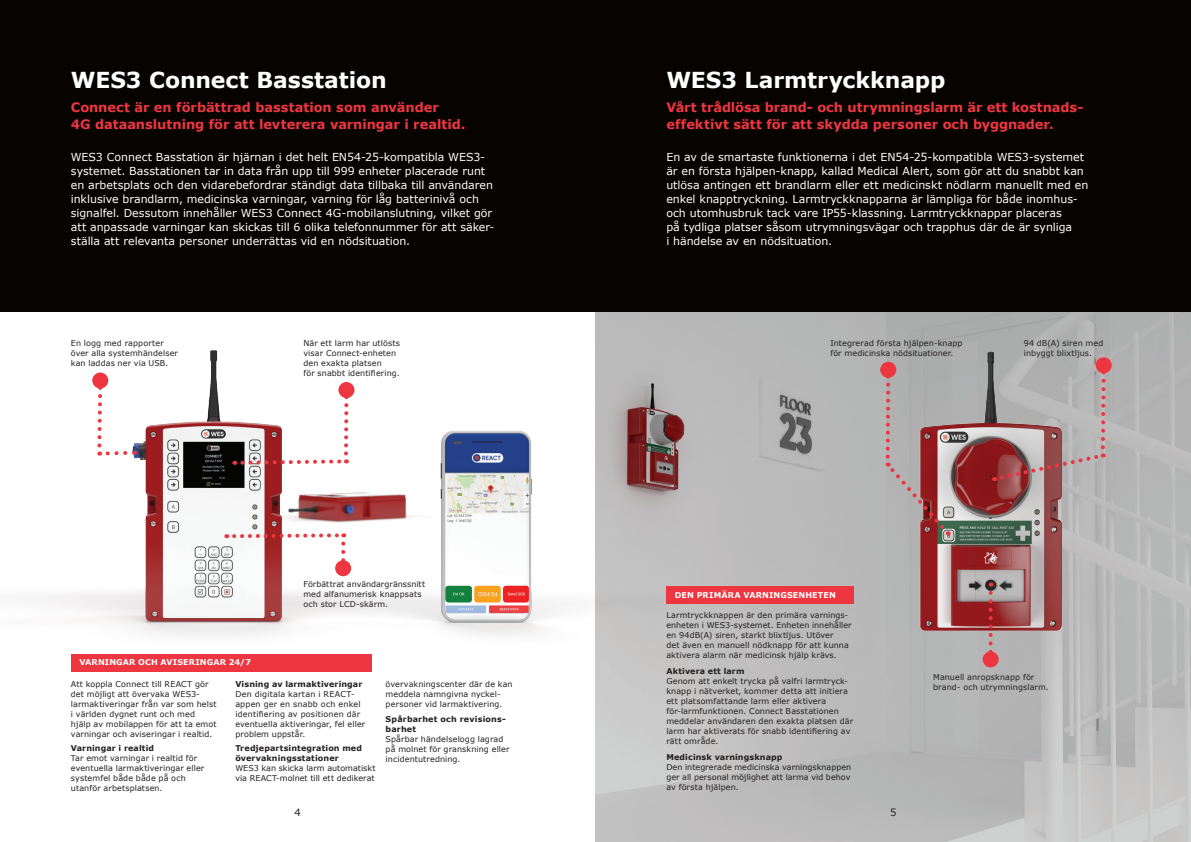
<style>
.page{position:relative;width:1191px;height:842px;background:#fff}
.page>*{position:absolute;margin:0;border:0;box-sizing:border-box;transform-origin:0 0}
.t1{font:700 22px "Verdana";letter-spacing:-.005em;color:#fff}
.t2{font:700 13px/17px "Verdana";letter-spacing:-.005em;color:#ee3640}
.t3{font:11px/14px "Verdana";letter-spacing:-.005em;color:#fff}
.t4{font:10px "Verdana";color:#231f20}
.t5{font:8px/10px "Verdana";letter-spacing:.01em;color:#231f20}
.t6{font:700 8px/10px "Verdana";letter-spacing:.015em;color:#231f20}
.t7{font:700 8px "Verdana";letter-spacing:.015em;color:#fff}
</style>
<div class="page">
<img style="left:595px;top:312px;width:596px;height:530px">
<img style="left:913px;top:343px;width:162px;height:299px">
<img style="left:35px;top:330px;width:632px;height:423px">
<div style="left:0;top:0;width:1191px;height:312px;background:#070301"></div>
<div style="left:71px;top:654px;width:300px;height:17px;background:#ee3640"></div>
<div style="left:666px;top:587px;width:187px;height:17px;background:#ee3640"></div>
<svg style="left:994px;top:363px;width:113px;height:119px;background:#b09d9e"></svg>
<div style="left:1095px;top:357px;width:16px;height:16px;background:#ee3640;border-radius:50%"></div>
<svg style="left:988px;top:593px;width:4px;height:58px"></svg>
<div style="left:982px;top:651px;width:16px;height:16px;background:#ee3640;border-radius:50%"></div>
<svg style="left:883px;top:368px;width:65px;height:167px;background:#ae9798"></svg>
<div style="left:880px;top:362px;width:16px;height:16px;background:#ee3640;border-radius:50%"></div>
<svg style="left:95px;top:378px;width:40px;height:80px"></svg>
<div style="left:92px;top:372px;width:16px;height:16px;background:#ee3640;border-radius:50%"></div>
<svg style="left:226px;top:531px;width:119px;height:39px"></svg>
<div style="left:335px;top:560px;width:16px;height:16px;background:#ee3640;border-radius:50%"></div>
<svg style="left:234px;top:388px;width:116px;height:79px"></svg>
<div style="left:338px;top:382px;width:16px;height:16px;background:#ee3640;border-radius:50%"></div>
<h1 class="t1" style="left:71px;top:65px;width:317px">WES3 Connect Basstation</h1>
<h2 class="t2" style="left:71px;top:99px;width:396px">Connect är en förbättrad basstation som använder<br>4G dataanslutning för att levterera varningar i realtid.</h2>
<p class="t3" style="left:71px;top:150px;width:425px">WES3 Connect Basstation är hjärnan i det helt EN54-25-kompatibla WES3- systemet. Basstationen tar in data från upp till 999 enheter placerade runt en arbetsplats och den vidarebefordrar ständigt data tillbaka till användaren inklusive brandlarm, medicinska varningar, varning för låg batterinivå och signalfel. Dessutom innehåller WES3 Connect 4G-mobilanslutning, vilket gör att anpassade varningar kan skickas till 6 olika telefonnummer för att säker&shy;ställa att relevanta personer underrättas vid en nödsituation.</p>
<p class="t5" style="left:71px;top:338px;width:109px">En logg med rapporter över alla systemhändelser kan laddas ner via USB.</p>
<p class="t5" style="left:303px;top:338px;width:98px">När ett larm har utlösts visar Connect-enheten den exakta platsen<br>för snabbt identifiering.</p>
<p class="t7" style="left:79px;top:657px;width:173px">VARNINGAR OCH AVISERINGAR 24/7</p>
<p class="t5" style="left:303px;top:579px;width:123px">Förbättrat användargränssnitt med alfanumerisk knappsats och stor LCD-skärm.</p>
<p class="t5" style="left:71px;top:679px;width:147px">Att koppla Connect till REACT gör det möjligt att övervaka WES3- larmaktiveringar från var som helst i världen dygnet runt och med hjälp av mobilappen för att ta emot varningar och aviseringar i realtid.</p>
<p class="t6" style="left:71px;top:743px;width:85px">Varningar i realtid</p>
<p class="t5" style="left:71px;top:753px;width:135px">Tar emot varningar i realtid för eventuella larmaktiveringar eller systemfel både både på och utanför arbetsplatsen.</p>
<p class="t6" style="left:235px;top:679px;width:128px">Visning av larmaktiveringar</p>
<p class="t5" style="left:235px;top:689px;width:131px">Den digitala kartan i REACT&shy;appen ger en snabb och enkel identifiering av positionen där eventuella aktiveringar, fel eller problem uppstår.</p>
<p class="t6" style="left:235px;top:743px;width:128px">Tredjepartsintegration med övervakningsstationer</p>
<p class="t5" style="left:235px;top:763px;width:142px">WES3 kan skicka larm automatiskt via REACT-molnet till ett dedikerat</p>
<p class="t5" style="left:386px;top:679px;width:128px">övervakningscenter där de kan meddela namngivna nyckel&shy;personer vid larmaktivering.</p>
<p class="t6" style="left:386px;top:714px;width:122px">Spårbarhet och revisions&shy;barhet</p>
<p class="t5" style="left:386px;top:734px;width:125px">Spårbar händelselogg lagrad på molnet för granskning eller incidentutredning.</p>
<p class="t4" style="left:294px;top:806px;width:8px">4</p>
<h1 class="t1" style="left:666px;top:65px;width:280px">WES3 Larmtryckknapp</h1>
<h2 class="t2" style="left:666px;top:99px;width:419px">Vårt trådlösa brand- och utrymningslarm är ett kostnads&shy;effektivt sätt för att skydda personer och byggnader.</h2>
<p class="t3" style="left:666px;top:150px;width:423px">En av de smartaste funktionerna i det EN54-25-kompatibla WES3-systemet är en första hjälpen-knapp, kallad Medical Alert, som gör att du snabbt kan utlösa antingen ett brandlarm eller ett medicinskt nödlarm manuellt med en enkel knapptryckning. Larmtryckknapparna är lämpliga för både inomhus&shy;och utomhusbruk tack vare IP55-klassning. Larmtryckknappar placeras<br>på tydliga platser såsom utrymningsvägar och trapphus där de är synliga<br>i händelse av en nödsituation.</p>
<p class="t5" style="left:830px;top:338px;width:134px">Integrerad första hjälpen-knapp för medicinska nödsituationer.</p>
<p class="t5" style="left:1023px;top:338px;width:81px">94 dB(A) siren med inbyggt blixtljus.</p>
<p class="t7" style="left:675px;top:590px;width:162px">DEN PRIMÄRA VARNINGSENHETEN</p>
<p class="t5" style="left:666px;top:610px;width:187px">Larmtryckknappen är den primära varnings&shy;enheten i WES3-systemet. Enheten innehåller en 94dB(A) siren, starkt blixtljus. Utöver<br>det även en manuell nödknapp för att kunna aktivera alarm när medicinsk hjälp krävs.</p>
<p class="t6" style="left:666px;top:666px;width:80px">Aktivera ett larm</p>
<p class="t5" style="left:666px;top:676px;width:188px">Genom att enkelt trycka på valfri larmtryck&shy;knapp i nätverket, kommer detta att initiera ett platsomfattande larm eller aktivera för-larmfunktionen. Connect Basstationen meddelar användaren den exakta platsen där larm har aktiverats för snabb identifiering av rätt område.</p>
<p class="t6" style="left:666px;top:752px;width:117px">Medicinsk varningsknapp</p>
<p class="t5" style="left:666px;top:762px;width:186px;text-align:justify">Den integrerade medicinska varningsknappen ger all personal möjlighet att larma vid behov av första hjälpen.</p>
<p class="t4" style="left:890px;top:806px;width:8px">5</p>
<p class="t5" style="left:933px;top:672px;width:117px">Manuell anropsknapp för brand- och utrymningslarm.</p>
</div>
